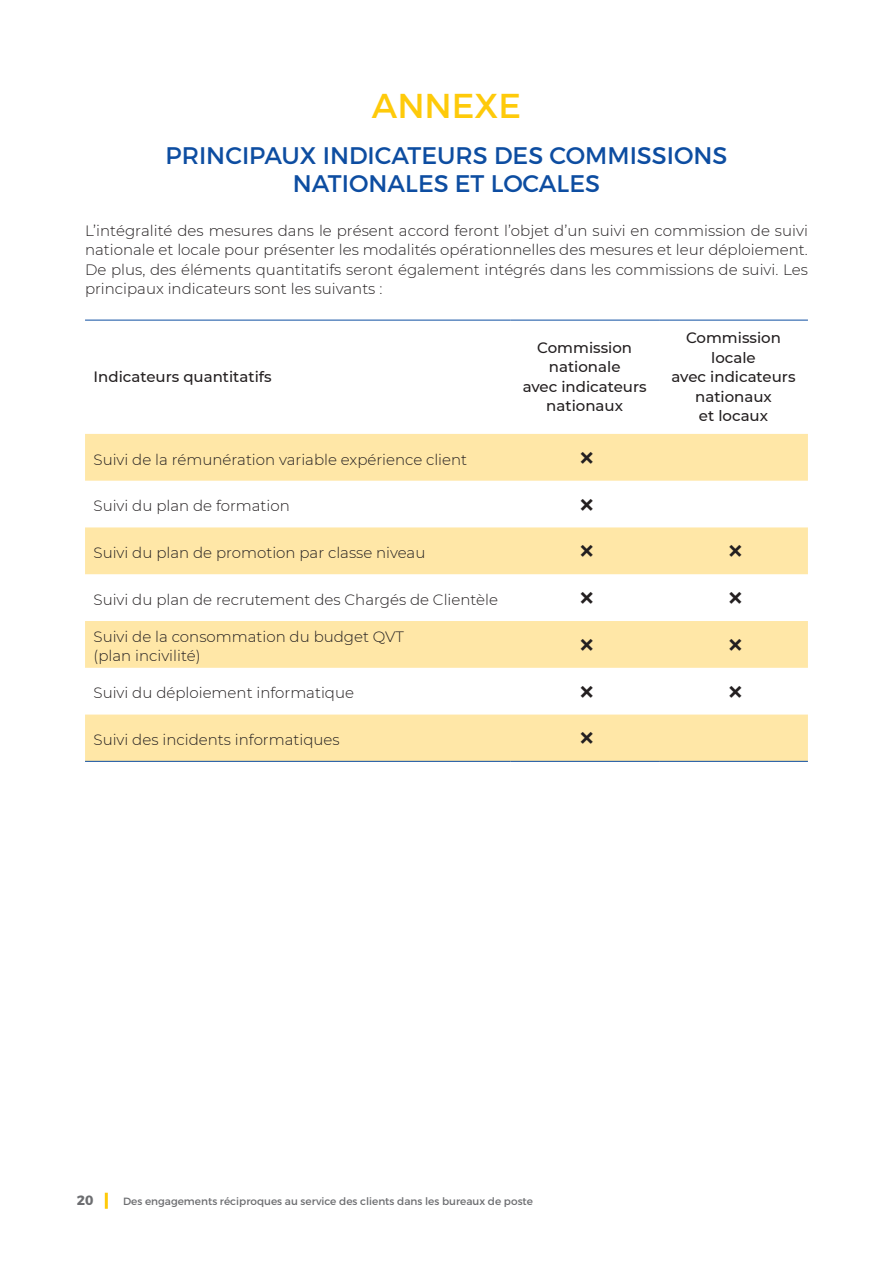
<style>
.page{position:relative;width:893px;height:1263px;background:#fff}
.page>*{position:absolute;margin:0;border:0;box-sizing:border-box;transform-origin:0 0}
.t1{font:34.5px "Montserrat";color:#feca0a}
.t2{font:24px/28.5px "Montserrat";color:#0d4da1;text-align:center}
.t3{font:300 15px/19.5px "Montserrat";color:#231f20;text-align:justify}
.t4{font:500 15px/19.5px "Montserrat";color:#231f20;text-align:center}
.t5{font:700 13.5px "Montserrat";color:#6c6d70}
.t6{font:10.5px "Montserrat";color:#6c6d70}
</style>
<div class="page">
<hr style="left:105px;top:1193px;width:3px;height:16px;background:#feca0a">
<svg style="left:85px;top:434px;width:723px;height:327px;fill:#ffe7a7"></svg>
<hr style="left:85px;top:320px;width:425px;height:1px;background:#0d4da1">
<hr style="left:510px;top:320px;width:149px;height:1px;background:#0d4da1">
<hr style="left:659px;top:320px;width:149px;height:1px;background:#0d4da1">
<hr style="left:85px;top:761px;width:425px;height:1px;background:#0d4da1">
<hr style="left:510px;top:761px;width:149px;height:1px;background:#0d4da1">
<hr style="left:659px;top:761px;width:149px;height:1px;background:#0d4da1">
<svg style="left:581px;top:452px;width:12px;height:12px"></svg>
<svg style="left:581px;top:498px;width:12px;height:12px"></svg>
<svg style="left:581px;top:545px;width:12px;height:12px"></svg>
<svg style="left:730px;top:545px;width:12px;height:12px"></svg>
<svg style="left:581px;top:592px;width:12px;height:12px"></svg>
<svg style="left:730px;top:592px;width:12px;height:12px"></svg>
<svg style="left:581px;top:639px;width:12px;height:12px"></svg>
<svg style="left:730px;top:639px;width:12px;height:12px"></svg>
<svg style="left:581px;top:685px;width:12px;height:13px"></svg>
<svg style="left:730px;top:685px;width:12px;height:13px"></svg>
<svg style="left:581px;top:732px;width:12px;height:12px"></svg>
<h1 class="t1" style="left:372px;top:85px;width:151px">ANNEXE</h1>
<h2 class="t2" style="left:166px;top:141px;width:563px">PRINCIPAUX INDICATEURS DES COMMISSIONS<br>NATIONALES ET LOCALES</h2>
<p class="t3" style="left:85px;top:220px;width:724px">L’intégralité des mesures dans le présent accord feront l’objet d’un suivi en commission de suivi nationale et locale pour présenter les modalités opérationnelles des mesures et leur déploiement.<br>De plus, des éléments quantitatifs seront également intégrés dans les commissions de suivi. Les principaux indicateurs sont les suivants :</p>
<p class="t4" style="left:94px;top:366px;width:180px">Indicateurs quantitatifs</p>
<p class="t3" style="left:94px;top:449px;width:375px">Suivi de la rémunération variable expérience client</p>
<p class="t3" style="left:94px;top:496px;width:198px">Suivi du plan de formation</p>
<p class="t3" style="left:94px;top:542px;width:333px">Suivi du plan de promotion par classe niveau</p>
<p class="t3" style="left:94px;top:589px;width:406px">Suivi du plan de recrutement des Chargés de Clientèle</p>
<p class="t3" style="left:94px;top:626px;width:312px">Suivi de la consommation du budget QVT (plan incivilité)</p>
<p class="t3" style="left:94px;top:683px;width:262px">Suivi du déploiement informatique</p>
<p class="t3" style="left:94px;top:730px;width:248px">Suivi des incidents informatiques</p>
<p class="t4" style="left:523px;top:337px;width:126px">Commission nationale<br>avec indicateurs nationaux</p>
<p class="t4" style="left:671px;top:327px;width:126px">Commission locale<br>avec indicateurs nationaux<br>et locaux</p>
<p class="t5" style="left:77px;top:1189px;width:18px">20</p>
<p class="t6" style="left:123px;top:1195px;width:411px">Des engagements réciproques au service des clients dans les bureaux de poste</p>
</div>
